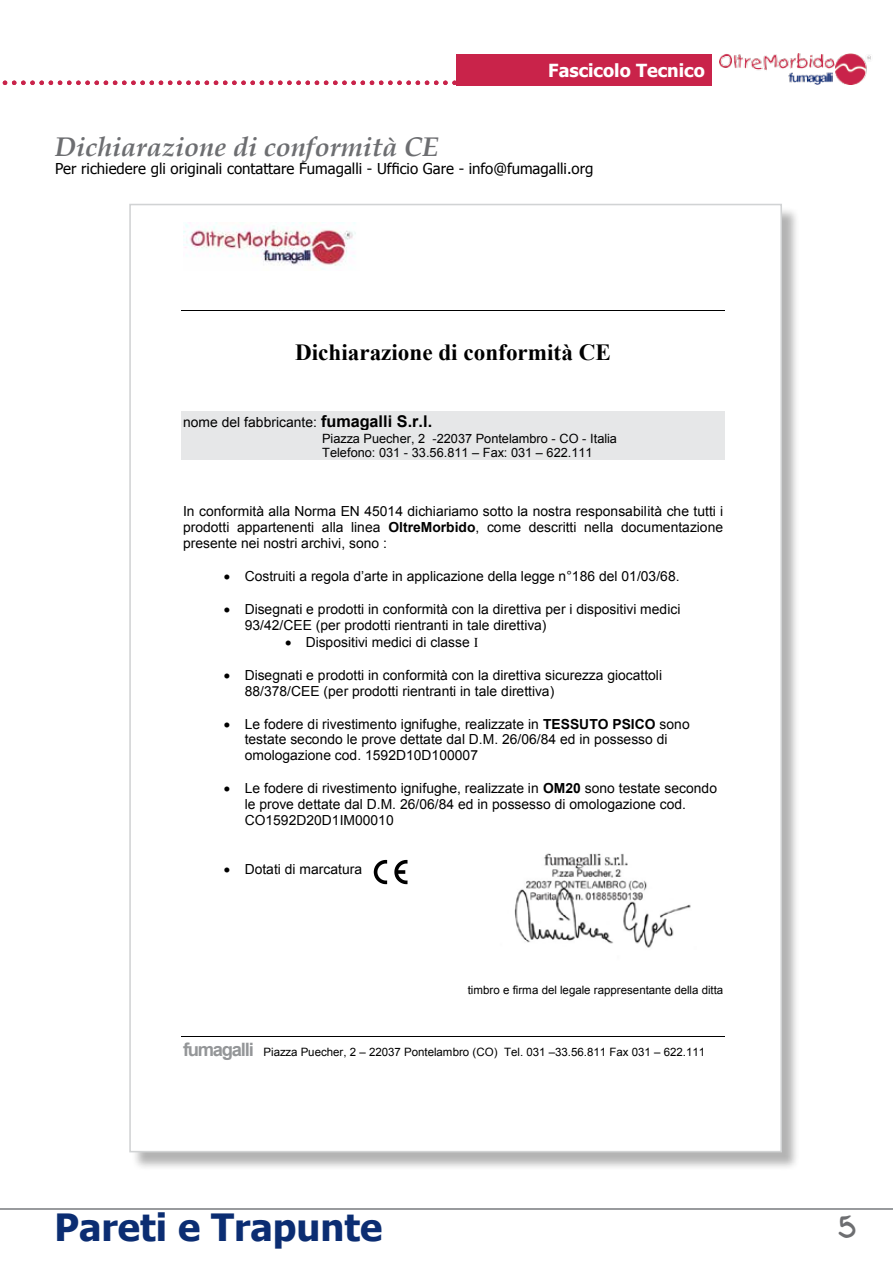
<style>
.page{position:relative;width:893px;height:1263px;background:#fff}
.page>*{position:absolute;margin:0;border:0;box-sizing:border-box;transform-origin:0 0}
.t1{font:700 37.5px "Tahoma";color:#0b2d72}
.t2{font:30px "Kids Plain";color:#6d6e71}
.t3{font:italic 700 27px "Book Antiqua";color:#6d6e71}
.t4{font:700 23.1px "Times New Roman";color:#000}
.t5{font:700 18px "Tahoma";color:#fff}
.t6{font:15px "Tahoma";color:#000}
.t7{font:13.8px/15.9px "Arial";color:#000}
.t8{font:12.75px/14.7px "Arial";color:#000}
.t9{font:11.55px "Arial";color:#000}
.s1{font-weight:700;font-size:16.2px}
.s2{font-weight:700}
.s3{font-weight:700;font-size:18.45px;color:#949698}
</style>
<div class="page">
<div style="left:457px;top:54px;width:255px;height:31px;background:#c9234a"></div>
<img style="left:719px;top:53px;width:152px;height:32px">
<svg style="left:2px;top:81px;width:455px;height:4px"></svg>
<hr style="left:0;top:1208px;width:893px;height:2px;background:#939598">
<div style="left:132px;top:206px;width:669px;height:965px;background:#000;opacity:.3"></div>
<div style="left:130px;top:205px;width:651px;height:946px;background:#fff"></div>
<svg style="left:374px;top:860px;width:13px;height:24px"></svg>
<svg style="left:394px;top:860px;width:13px;height:24px"></svg>
<img style="left:514px;top:853px;width:177px;height:95px">
<hr style="left:181px;top:310px;width:544px;height:1px;background:#000">
<div style="left:181px;top:411px;width:544px;height:20px;background:#e6e7e8"></div>
<div style="left:181px;top:431px;width:544px;height:14px;background:#e6e7e8"></div>
<div style="left:181px;top:445px;width:544px;height:15px;background:#e6e7e8"></div>
<hr style="left:181px;top:1036px;width:544px;height:1px;background:#000">
<img style="left:183px;top:222px;width:173px;height:48px">
<h3 class="t5" style="left:548px;top:58px;width:158px">Fascicolo Tecnico</h3>
<h3 class="t3" style="left:55px;top:128px;width:385px">Dichiarazione di conformità CE</h3>
<p class="t6" style="left:55px;top:158px;width:540px">Per richiedere gli originali contattare Fumagalli - Ufficio Gare - info@fumagalli.org</p>
<h3 class="t4" style="left:295px;top:336px;width:317px">Dichiarazione di conformità CE</h3>
<p class="t7" style="left:183px;top:414px;width:251px">nome del fabbricante: <span class="s1">fumagalli S.r.l.</span></p>
<p class="t8" style="left:322px;top:431px;width:296px">Piazza Puecher, 2 -22037 Pontelambro - CO - Italia<br>Telefono: 031 - 33.56.811 – Fax: 031 – 622.111</p>
<p class="t7" style="left:183px;top:503px;width:542px;text-align:justify">In conformità alla Norma EN 45014 dichiariamo sotto la nostra responsabilità che tutti i prodotti appartenenti alla linea <span class="s2">OltreMorbido</span>, come descritti nella documentazione presente nei nostri archivi, sono :</p>
<p class="t7" style="left:224px;top:568px;width:457px">• Costruiti a regola d’arte in applicazione della legge n°186 del 01/03/68.</p>
<p class="t7" style="left:245px;top:601px;width:437px;text-indent:-21px">• Disegnati e prodotti in conformità con la direttiva per i dispositivi medici<br>93/42/CEE (per prodotti rientranti in tale direttiva)</p>
<p class="t7" style="left:285px;top:634px;width:186px">• Dispositivi medici di classe</p>
<p class="t7" style="left:245px;top:667px;width:419px;text-indent:-21px">• Disegnati e prodotti in conformità con la direttiva sicurezza giocattoli<br>88/378/CEE (per prodotti rientranti in tale direttiva)</p>
<p class="t7" style="left:245px;top:716px;width:447px;text-indent:-21px">• Le fodere di rivestimento ignifughe, realizzate in <span class="s2">TESSUTO PSICO</span> sono testate secondo le prove dettate dal D.M. 26/06/84 ed in possesso di omologazione cod. 1592D10D100007</p>
<p class="t7" style="left:245px;top:781px;width:474px;text-indent:-21px">• Le fodere di rivestimento ignifughe, realizzate in <span class="s2">OM20</span> sono testate secondo le prove dettate dal D.M. 26/06/84 ed in possesso di omologazione cod.<br>CO1592D20D1IM00010</p>
<p class="t7" style="left:224px;top:861px;width:140px">• Dotati di marcatura</p>
<p class="t9" style="left:468px;top:982px;width:257px">timbro e firma del legale rappresentante della ditta</p>
<p class="t9" style="left:183px;top:1044px;width:524px"><span class="s3">fumagalli</span> Piazza Puecher, 2 – 22037 Pontelambro (CO) Tel. 031 –33.56.811 Fax 031 – 622.111</p>
<h1 class="t1" style="left:54px;top:1201px;width:329px">Pareti e Trapunte</h1>
<h2 class="t2" style="left:839px;top:1209px;width:20px">5</h2>
</div>
